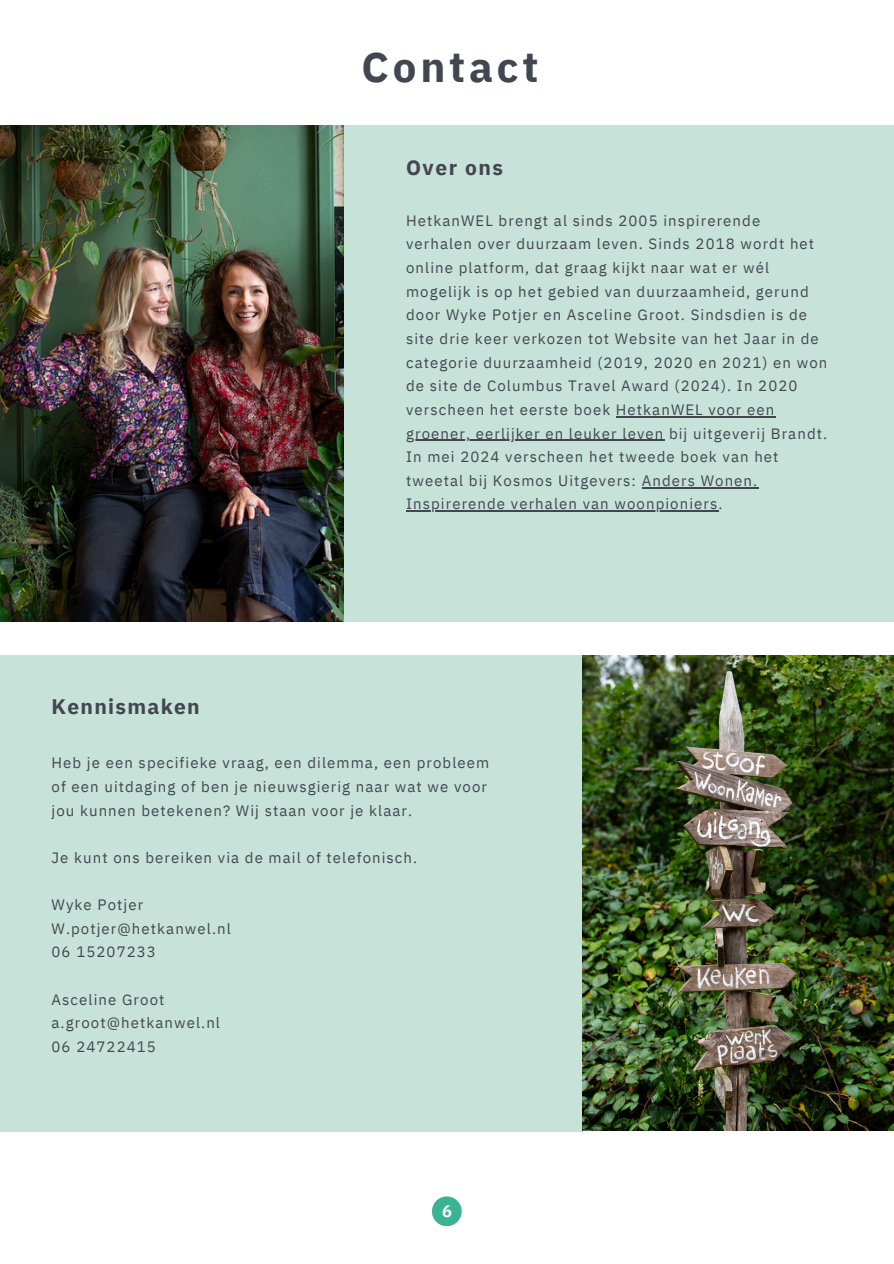
<style>
.page{position:relative;width:894px;height:1264px;background:#fff}
.page>*{position:absolute;margin:0;border:0;box-sizing:border-box;transform-origin:0 0}
.t1{font:700 42px "IBM Plex Sans";letter-spacing:.09em;color:#424651}
.t2{font:700 21px "IBM Plex Sans";letter-spacing:.06em;color:#424651}
.t3{font:700 16.5px "IBM Plex Sans";color:#fff}
.t4{font:15px/23.7px "IBM Plex Sans";letter-spacing:.07em;color:#424651}
</style>
<div class="page">
<div style="left:432px;top:1196px;width:29px;height:30px;background:#3ab394;border-radius:50%"></div>
<div style="left:0;top:655px;width:582px;height:476px;background:#c7e2d9"></div>
<img style="left:0;top:125px;width:344px;height:497px">
<div style="left:344px;top:125px;width:549px;height:497px;background:#c7e2d9"></div>
<img style="left:582px;top:655px;width:311px;height:475px">
<hr style="left:615px;top:416px;width:160px;height:1px;background:#424651">
<hr style="left:406px;top:439px;width:258px;height:2px;background:#424651">
<hr style="left:641px;top:487px;width:117px;height:1px;background:#424651">
<hr style="left:406px;top:510px;width:312px;height:1px;background:#424651">
<p class="t1" style="left:361px;top:39px;width:178px">Contact</p>
<h2 class="t2" style="left:52px;top:692px;width:150px">Kennismaken</h2>
<p class="t2" style="left:406px;top:154px;width:99px">Over ons</p>
<p class="t4" style="left:406px;top:208px;width:423px">HetkanWEL brengt al sinds 2005 inspirerende verhalen over duurzaam leven. Sinds 2018 wordt het online platform, dat graag kijkt naar wat er wél mogelijk is op het gebied van duurzaamheid, gerund door Wyke Potjer en Asceline Groot. Sindsdien is de site drie keer verkozen tot Website van het Jaar in de categorie duurzaamheid (2019, 2020 en 2021) en won de site de Columbus Travel Award (2024). In 2020 verscheen het eerste boek HetkanWEL voor een</p>
<p class="t4" style="left:406px;top:421px;width:422px">groener, eerlijker en leuker leven bij uitgeverij Brandt.<br>In mei 2024 verscheen het tweede boek van het tweetal bij Kosmos Uitgevers: Anders Wonen.</p>
<p class="t4" style="left:406px;top:492px;width:318px">Inspirerende verhalen van woonpioniers.</p>
<p class="t4" style="left:52px;top:751px;width:439px">Heb je een specifieke vraag, een dilemma, een probleem of een uitdaging of ben je nieuwsgierig naar wat we voor jou kunnen betekenen? Wij staan voor je klaar.</p>
<h2 class="t4" style="left:52px;top:845px;width:367px">Je kunt ons bereiken via de mail of telefonisch.</h2>
<p class="t4" style="left:52px;top:892px;width:93px">Wyke Potjer</p>
<p class="t4" style="left:52px;top:916px;width:181px">W.potjer@hetkanwel.nl</p>
<p class="t4" style="left:52px;top:940px;width:106px">06 15207233</p>
<p class="t4" style="left:52px;top:987px;width:114px">Asceline Groot</p>
<p class="t4" style="left:52px;top:1010px;width:170px">a.groot@hetkanwel.nl</p>
<p class="t4" style="left:52px;top:1034px;width:106px">06 24722415</p>
<h1 class="t3" style="left:442px;top:1199px;width:11px">6</h1>
</div>
